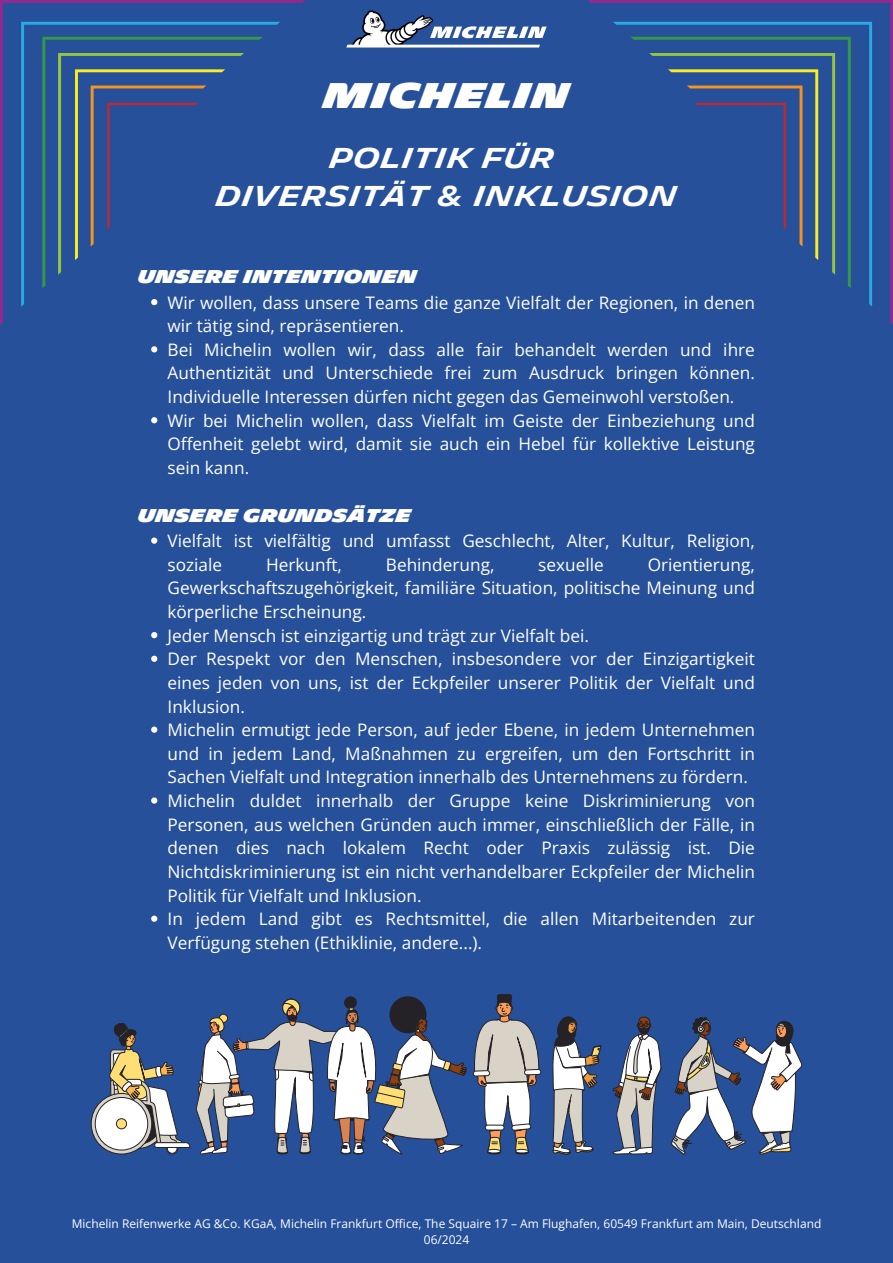
<style>
.page{position:relative;width:893px;height:1263px;background:#27509b}
.page>*{position:absolute;margin:0;border:0;box-sizing:border-box;transform-origin:0 0}
.t1{font:900 34.65px "Michelin";letter-spacing:.025em;color:#fff}
.t2{font:600 27.9px/37.7px "Michelin";letter-spacing:.025em;color:#fff;text-align:center}
.t3{font:900 18px "Michelin";color:#fff}
.t4{font:17.25px/23.6px "Open Sans";color:#fff;text-align:justify}
.t5{font:12px "Open Sans";color:#fff}
</style>
<div class="page">
<svg style="left:612px;top:1017px;width:49px;height:137px"></svg>
<svg style="left:671px;top:1017px;width:131px;height:137px"></svg>
<svg style="left:552px;top:1016px;width:49px;height:139px"></svg>
<svg style="left:196px;top:994px;width:345px;height:161px"></svg>
<div style="left:167px;top:1143px;width:11px;height:11px;background:#27272c;border-radius:50%"></div>
<div style="left:166px;top:1143px;width:12px;height:11px;border:1px solid #242226;border-radius:50%"></div>
<svg style="left:167px;top:1143px;width:10px;height:10px"></svg>
<div style="left:167px;top:1143px;width:10px;height:10px;border:1px solid #242226;border-radius:50%"></div>
<svg style="left:91px;top:1093px;width:61px;height:61px"></svg>
<svg style="left:95px;top:1097px;width:53px;height:53px"></svg>
<svg style="left:108px;top:1023px;width:82px;height:124px"></svg>
<img style="left:346px;top:10px;width:201px;height:38px">
<svg style="left:151px;top:346px;width:6px;height:6px"></svg>
<svg style="left:151px;top:417px;width:6px;height:6px"></svg>
<svg style="left:151px;top:537px;width:6px;height:7px"></svg>
<svg style="left:151px;top:632px;width:6px;height:6px"></svg>
<svg style="left:151px;top:656px;width:6px;height:6px"></svg>
<svg style="left:151px;top:726px;width:6px;height:7px"></svg>
<svg style="left:151px;top:797px;width:6px;height:7px"></svg>
<svg style="left:151px;top:915px;width:6px;height:7px"></svg>
<svg style="left:0;top:0;width:305px;height:325px"></svg>
<svg style="left:21px;top:22px;width:259px;height:285px"></svg>
<svg style="left:42px;top:37px;width:221px;height:251px"></svg>
<svg style="left:58px;top:53px;width:186px;height:222px"></svg>
<svg style="left:588px;top:0;width:305px;height:325px"></svg>
<svg style="left:613px;top:22px;width:259px;height:285px"></svg>
<svg style="left:630px;top:37px;width:220px;height:251px"></svg>
<svg style="left:649px;top:53px;width:186px;height:222px"></svg>
<p class="t1" style="left:323px;top:76px;width:248px">MICHELIN</p>
<p class="t2" style="left:216px;top:140px;width:463px">POLITIK FÜR<br>DIVERSITÄT &amp; INKLUSION</p>
<p class="t3" style="left:138px;top:266px;width:280px">UNSERE INTENTIONEN</p>
<p class="t4" style="left:167px;top:290px;width:589px">Wir wollen, dass unsere Teams die ganze Vielfalt der Regionen, in denen wir tätig sind, repräsentieren.</p>
<h1 class="t4" style="left:167px;top:337px;width:589px">Bei Michelin wollen wir, dass alle fair behandelt werden und ihre Authentizität und Unterschiede frei zum Ausdruck bringen können.<br>Individuelle Interessen dürfen nicht gegen das Gemeinwohl verstoßen.</h1>
<h2 class="t4" style="left:167px;top:408px;width:589px">Wir bei Michelin wollen, dass Vielfalt im Geiste der Einbeziehung und Offenheit gelebt wird, damit sie auch ein Hebel für kollektive Leistung sein kann.</h2>
<h3 class="t3" style="left:138px;top:505px;width:274px">UNSERE GRUNDSÄTZE</h3>
<p class="t4" style="left:167px;top:529px;width:589px">Vielfalt ist vielfältig und umfasst Geschlecht, Alter, Kultur, Religion, soziale</p>
<p class="t4" style="left:266px;top:552px;width:78px">Herkunft,</p>
<p class="t4" style="left:386px;top:552px;width:110px">Behinderung,</p>
<p class="t4" style="left:538px;top:552px;width:67px">sexuelle</p>
<p class="t4" style="left:167px;top:552px;width:589px;text-indent:480px">Orientierung, Gewerkschaftszugehörigkeit, familiäre Situation, politische Meinung und körperliche Erscheinung.</p>
<p class="t4" style="left:167px;top:623px;width:423px">Jeder Mensch ist einzigartig und trägt zur Vielfalt bei.</p>
<p class="t4" style="left:167px;top:647px;width:589px">Der Respekt vor den Menschen, insbesondere vor der Einzigartigkeit eines jeden von uns, ist der Eckpfeiler unserer Politik der Vielfalt und Inklusion.</p>
<h3 class="t4" style="left:167px;top:718px;width:589px">Michelin ermutigt jede Person, auf jeder Ebene, in jedem Unternehmen und in jedem Land, Maßnahmen zu ergreifen, um den Fortschritt in Sachen Vielfalt und Integration innerhalb des Unternehmens zu fördern.</h3>
<p class="t4" style="left:167px;top:788px;width:589px">Michelin duldet innerhalb der Gruppe keine Diskriminierung von Personen, aus welchen Gründen auch immer, einschließlich der Fälle, in denen dies nach lokalem Recht oder Praxis zulässig ist. Die Nichtdiskriminierung ist ein nicht verhandelbarer Eckpfeiler der Michelin Politik für Vielfalt und Inklusion.</p>
<p class="t4" style="left:167px;top:907px;width:589px">In jedem Land gibt es Rechtsmittel, die allen Mitarbeitenden zur<br>Verfügung stehen (Ethiklinie, andere...).</p>
<p class="t5" style="left:72px;top:1215px;width:751px">Michelin Reifenwerke AG &amp;Co. KGaA, Michelin Frankfurt Office, The Squaire 17 – Am Flughafen, 60549 Frankfurt am Main, Deutschland</p>
<p class="t5" style="left:424px;top:1231px;width:47px">06/2024</p>
</div>
